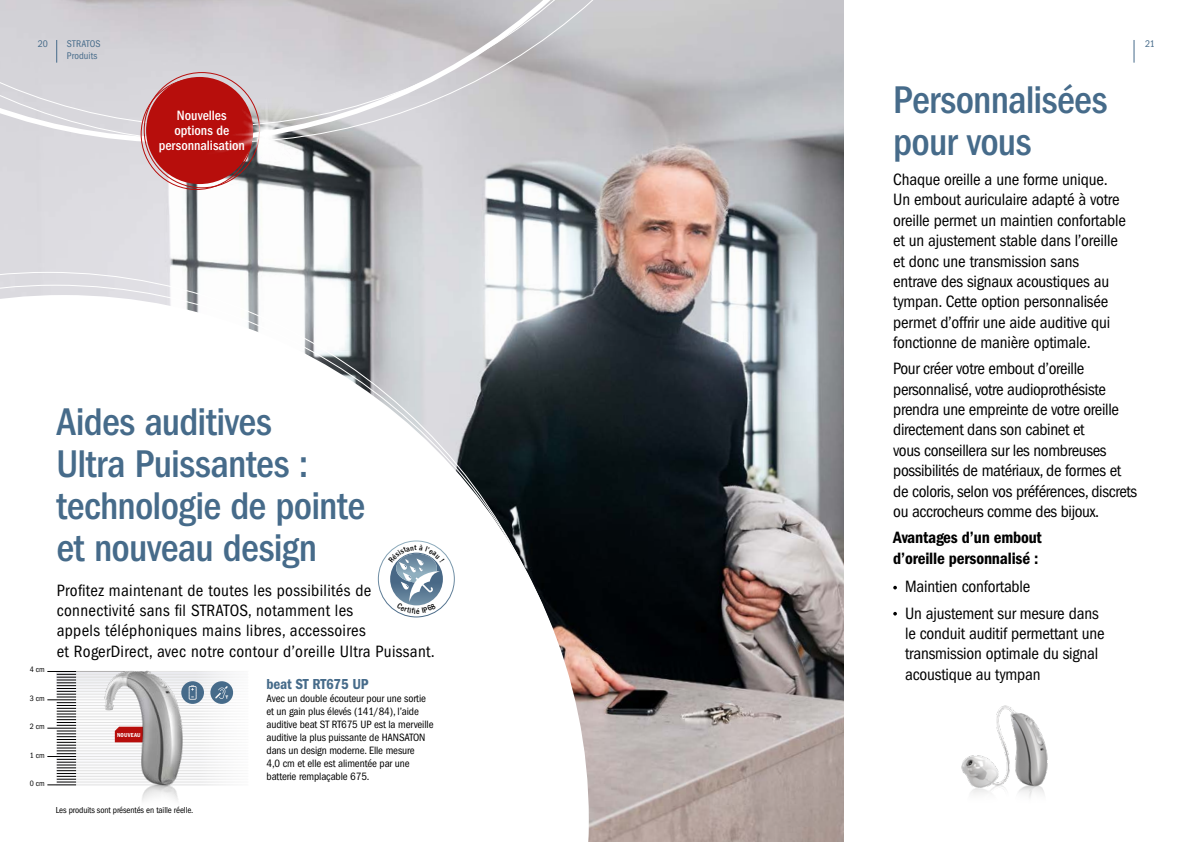
<style>
.page{position:relative;width:1191px;height:842px;background:#fff}
.page>*{position:absolute;margin:0;border:0;box-sizing:border-box;transform-origin:0 0}
.t1{font:500 condensed 40px/42px "ITC Franklin Gothic Std";letter-spacing:-.02em;color:#466b8a}
.t2{font:condensed 17px/20.4px "ITC Franklin Gothic Std";letter-spacing:-.01em;color:#000}
.t3{font:condensed 17px/20.4px "ITC Franklin Gothic Std";letter-spacing:.02em;color:#000}
.t4{font:17px/20.4px "ITC Franklin Gothic Std Dm Cd";letter-spacing:-.01em;color:#000}
.t5{font:15px "ITC Franklin Gothic Std Dm Cd";letter-spacing:-.01em;color:#466b8a}
.t6{font:500 condensed 14px/15px "ITC Franklin Gothic Std";color:#fff;text-align:center}
.t7{font:condensed 11px/13px "ITC Franklin Gothic Std";letter-spacing:-.01em;color:#000}
.t8{font:condensed 10px "ITC Franklin Gothic Std";letter-spacing:.01em;color:#466b8a}
.t9{font:condensed 9px "ITC Franklin Gothic Std";letter-spacing:-.01em;color:#000}
.t10{font:condensed 8px "ITC Franklin Gothic Std";letter-spacing:.02em;color:#000}
.t11{font:6px "ITC Franklin Gothic Std Dm Cd";letter-spacing:.03em;color:#fff}
</style>
<div class="page">
<img style="left:0;top:0;width:843px;height:842px">
<svg style="left:0;top:0;width:764px;height:143px;background:#c9c8cc"></svg>
<svg style="left:0;top:0;width:742px;height:126px;background:#cac8cc"></svg>
<img style="left:961px;top:705px;width:87px;height:93px">
<svg style="left:0;top:272px;width:579px;height:13px"></svg>
<svg style="left:0;top:295px;width:589px;height:547px"></svg>
<div style="left:196px;top:670px;width:105px;height:116px;background:#fff"></div>
<img style="left:71px;top:641px;width:152px;height:171px">
<svg style="left:210px;top:681px;width:23px;height:23px"></svg>
<svg style="left:181px;top:681px;width:23px;height:23px"></svg>
<svg style="left:47px;top:671px;width:29px;height:115px"></svg>
<div style="left:378px;top:540px;width:77px;height:77px;border:1px solid #fff;border-radius:50%"></div>
<svg style="left:56px;top:40px;width:1px;height:23px"></svg>
<svg style="left:1133px;top:40px;width:1px;height:23px"></svg>
<div style="left:146px;top:77px;width:107px;height:107px;background:#b70e0c;border-radius:50%"></div>
<svg style="left:893px;top:586px;width:4px;height:3px"></svg>
<svg style="left:893px;top:612px;width:4px;height:3px"></svg>
<img style="left:217px;top:93px;width:107px;height:82px">
<svg style="left:388px;top:544px;width:56px;height:70px"></svg>
<p class="t8" style="left:38px;top:38px;width:12px">20</p>
<p class="t8" style="left:67px;top:38px;width:35px">STRATOS</p>
<p class="t8" style="left:1145px;top:38px;width:11px">21</p>
<p class="t8" style="left:67px;top:50px;width:32px">Produits</p>
<h1 class="t1" style="left:893px;top:79px;width:216px">Personnalisées pour vous</h1>
<p class="t2" style="left:893px;top:169px;width:234px">Chaque oreille a une forme unique.<br>Un embout auriculaire adapté à votre oreille permet un maintien confortable et un ajustement stable dans l’oreille et donc une transmission sans entrave des signaux acoustiques au tympan. Cette option personnalisée permet d’offrir une aide auditive qui fonctionne de manière optimale.</p>
<p class="t2" style="left:893px;top:359px;width:245px">Pour créer votre embout d’oreille personnalisé, votre audioprothésiste prendra une empreinte de votre oreille directement dans son cabinet et<br>vous conseillera sur les nombreuses possibilités de matériaux, de formes et de coloris, selon vos préférences, discrets ou accrocheurs comme des bijoux.</p>
<p class="t4" style="left:893px;top:527px;width:150px">Avantages d’un embout d’oreille personnalisé :</p>
<p class="t2" style="left:905px;top:574px;width:195px;line-height:26.1px">Maintien confortable<br>Un ajustement sur mesure dans</p>
<p class="t2" style="left:905px;top:623px;width:201px">le conduit auditif permettant une transmission optimale du signal acoustique au tympan</p>
<p class="t6" style="left:159px;top:108px;width:88px">Nouvelles options de personnalisation</p>
<h1 class="t1" style="left:56px;top:401px;width:310px">Aides auditives<br>Ultra Puissantes : technologie de pointe et nouveau design</h1>
<p class="t3" style="left:57px;top:580px;width:380px">Profitez maintenant de toutes les possibilités de connectivité sans fil STRATOS, notamment les<br>appels téléphoniques mains libres, accessoires<br>et RogerDirect, avec notre contour d’oreille Ultra Puissant.</p>
<p class="t5" style="left:266px;top:676px;width:103px">beat ST RT675 UP</p>
<p class="t7" style="left:266px;top:692px;width:168px">Avec un double écouteur pour une sortie et un gain plus élevés (141/84), l’aide auditive beat ST RT675 UP est la merveille auditive la plus puissante de HANSATON dans un design moderne. Elle mesure<br>4,0 cm et elle est alimentée par une batterie remplaçable 675.</p>
<p class="t9" style="left:56px;top:805px;width:139px">Les produits sont présentés en taille réelle.</p>
<p class="t10" style="left:30px;top:665px;width:17px">4 cm</p>
<p class="t10" style="left:30px;top:693px;width:17px">3 cm</p>
<p class="t10" style="left:30px;top:722px;width:17px">2 cm</p>
<p class="t10" style="left:30px;top:750px;width:17px">1 cm</p>
<p class="t10" style="left:30px;top:779px;width:17px">0 cm</p>
<p class="t11" style="left:117px;top:731px;width:25px">NOUVEAU</p>
</div>
